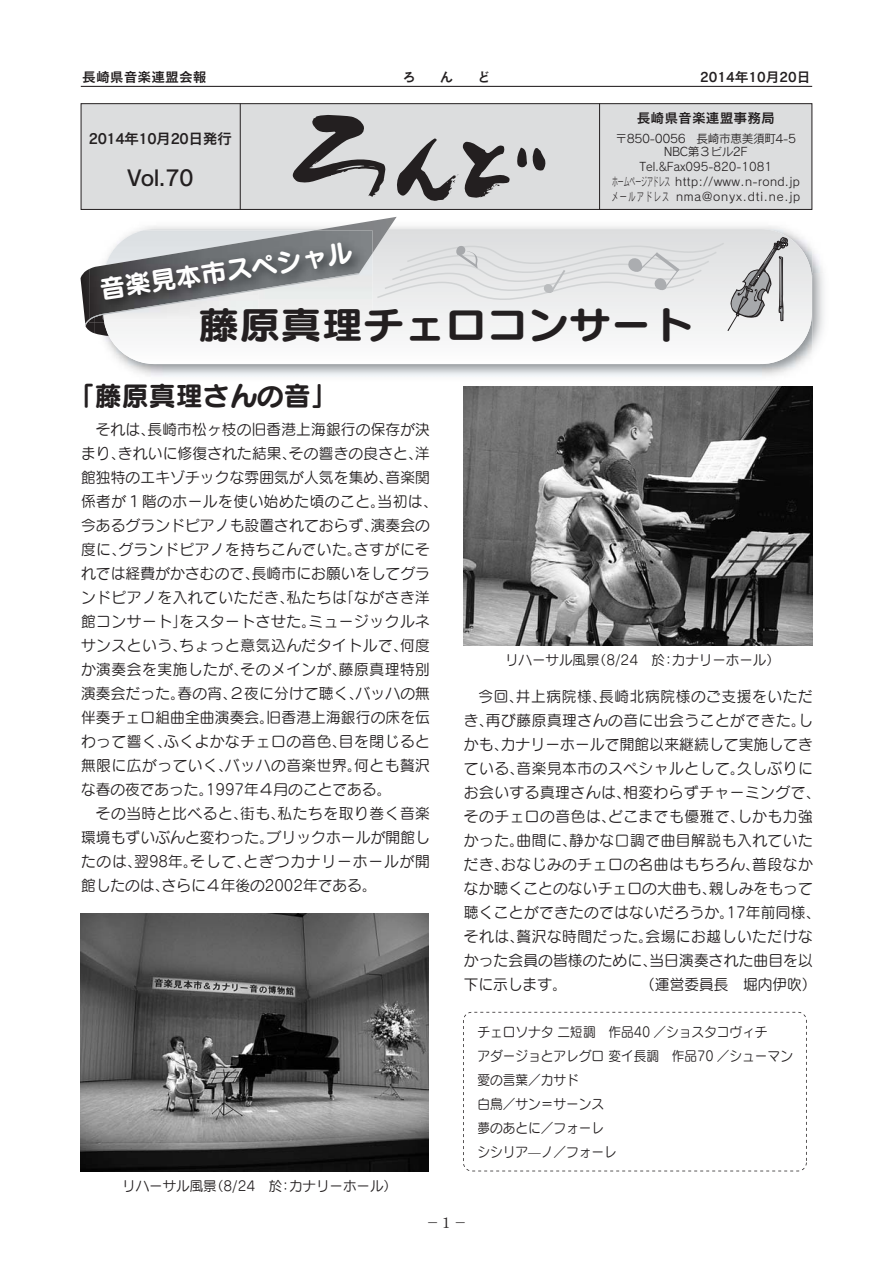
<style>
.page{position:relative;width:893px;height:1263px;background:#fff}
.page>*{position:absolute;margin:0;border:0;box-sizing:border-box;transform-origin:0 0}
.t1{font:37.5px "Seurat Pro B 90 pv RKSJ H";color:#231f20;scale:1.1 1}
.t2{font:27px "Seurat Pro B 90 pv RKSJ H";color:#231f20}
.t3{font:25.5px "Seurat Pro B 90 pv RKSJ H";color:#fff}
.t4{font:21.3px "Rodin Pro DB";color:#231f20}
.t5{font:15px/24px "Seurat Pro M 90 pv RKSJ H";letter-spacing:.015em;color:#231f20}
.t6{font:15px/24px "Seurat Pro M 90 pv RKSJ H";letter-spacing:.035em;color:#231f20}
.t7{font:14.85px "Cezanne Pro DB";letter-spacing:-.03em;color:#231f20}
.t8{font:13.8px "Cezanne Pro DB";color:#231f20}
.t9{font:13.8px "Tsuku Min Pro LB";color:#231f20}
.t10{font:13.5px/24px "Seurat Pro M 90 pv RKSJ H";color:#231f20;scale:.94 1}
.t11{font:13.5px "Seurat Pro M 90 pv RKSJ H";color:#231f20}
.t12{font:11.7px/15px "Rodin Pro M";letter-spacing:.035em;color:#231f20;text-align:center;scale:.95 1}
.t13{font:11.7px/13.5px "Rodin Pro M";letter-spacing:-.035em;color:#231f20;text-align:center}
</style>
<div class="page">
<img style="left:812px;top:250px;width:11px;height:24px">
<img style="left:812px;top:274px;width:12px;height:77px">
<img style="left:94px;top:333px;width:10px;height:3px">
<svg style="left:104px;top:229px;width:708px;height:135px"></svg>
<img style="left:464px;top:387px;width:348px;height:258px">
<img style="left:81px;top:913px;width:348px;height:258px">
<svg style="left:81px;top:217px;width:707px;height:116px"></svg>
<svg style="left:463px;top:1012px;width:344px;height:159px"></svg>
<div style="left:81px;top:104px;width:731px;height:105px;background:#dcddde"></div>
<div style="left:81px;top:103px;width:731px;height:107px;border:1px solid #231f20"></div>
<svg style="left:517px;top:147px;width:28px;height:24px"></svg>
<svg style="left:397px;top:138px;width:113px;height:63px"></svg>
<svg style="left:293px;top:115px;width:93px;height:82px"></svg>
<hr style="left:81px;top:86px;width:731px;height:1px;background:#231f20">
<hr style="left:240px;top:103px;width:1px;height:107px;background:#231f20">
<hr style="left:599px;top:103px;width:1px;height:107px;background:#231f20">
<p class="t8" style="left:82px;top:72px;width:126px">長崎県音楽連盟会報</p>
<p class="t8" style="left:700px;top:72px;width:112px">2014年10月20日</p>
<p class="t7" style="left:89px;top:132px;width:145px">2014年10月20日発行</p>
<h3 class="t4" style="left:127px;top:169px;width:68px">Vol.70</h3>
<p class="t8" style="left:637px;top:113px;width:140px">長崎県音楽連盟事務局</p>
<p class="t13" style="left:615px;top:133px;width:182px">〒850-0056 長崎市恵美須町4-5<br>NBC第３ビル2F</p>
<p class="t12" style="left:611px;top:161px;width:200px">Tel.&amp;Fax095-820-1081<br>ホームページアドレス http://www.n-rond.jpメールアドレス nma@onyx.dti.ne.jp</p>
<h3 class="t3" style="left:99px;top:279px;width:256px;rotate:-8deg">音楽見本市スペシャル</h3>
<h1 class="t1" style="left:198px;top:310px;width:451px">藤原真理チェロコンサート</h1>
<h2 class="t2" style="left:68px;top:386px;width:271px">「藤原真理さんの音」</h2>
<p class="t5" style="left:81px;top:420px;width:358px">　それは、長崎市松ヶ枝の旧香港上海銀行の保存が決まり、きれいに修復された結果、その響きの良さと、洋館独特のエキゾチックな雰囲気が人気を集め、音楽関係者が１階のホールを使い始めた頃のこと。当初は、今あるグランドピアノも設置されておらず、演奏会の度に、グランドピアノを持ちこんでいた。さすがにそれでは経費がかさむので、長崎市にお願いをしてグランドピアノを入れていただき、私たちは「ながさき洋館コンサート」をスタートさせた。ミュージックルネサンスという、ちょっと意気込んだタイトルで、何度か演奏会を実施したが、そのメインが、藤原真理特別演奏会だった。春の宵、２夜に分けて聴く、バッハの無伴奏チェロ組曲全曲演奏会。旧香港上海銀行の床を伝わって響く、ふくよかなチェロの音色、目を閉じると無限に広がっていく、バッハの音楽世界。何とも贅沢な春の夜であった。1997年４月のことである。<br>　その当時と比べると、街も、私たちを取り巻く音楽環境もずいぶんと変わった。ブリックホールが開館したのは、翌98年。そして、とぎつカナリーホールが開館したのは、さらに４年後の2002年である。</p>
<p class="t11" style="left:122px;top:1181px;width:276px">リハーサル風景（8/24　於：カナリーホール）</p>
<p class="t11" style="left:505px;top:655px;width:276px">リハーサル風景（8/24　於：カナリーホール）</p>
<p class="t6" style="left:464px;top:686px;width:358px">　今回、井上病院様、長崎北病院様のご支援をいただき、再び藤原真理さんの音に出会うことができた。しかも、カナリーホールで開館以来継続して実施してきている、音楽見本市のスペシャルとして。久しぶりにお会いする真理さんは、相変わらずチャーミングで、そのチェロの音色は、どこまでも優雅で、しかも力強かった。曲間に、静かな口調で曲目解説も入れていただき、おなじみのチェロの名曲はもちろん、普段なかなか聴くことのないチェロの大曲も、親しみをもって聴くことができたのではないだろうか。17年前同様、それは、贅沢な時間だった。会場にお越しいただけなかった会員の皆様のために、当日演奏された曲目を以下に示します。　　　　　　（運営委員長　堀内伊吹）</p>
<p class="t10" style="left:477px;top:1021px;width:337px">チェロソナタ 二短調　作品40 ／ショスタコヴィチ<br>アダージョとアレグロ 変イ長調　作品70 ／シューマン愛の言葉／カサド<br>白鳥／サン＝サーンス<br>夢のあとに／フォーレ<br>シシリア̶ノ／フォーレ</p>
<p class="t9" style="left:426px;top:1217px;width:43px">－１－</p>
</div>
